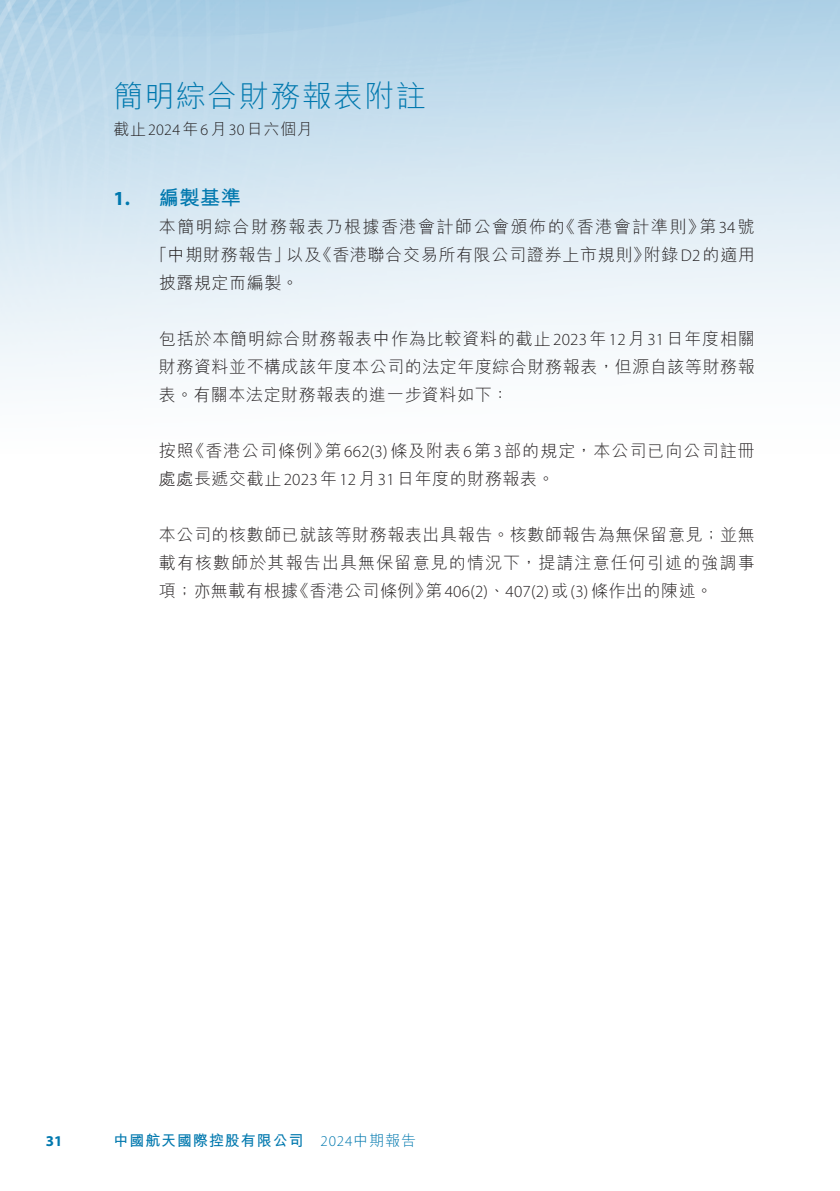
<style>
.page{position:relative;width:840px;height:1191px;background:#fff}
.page>*{position:absolute;margin:0;border:0;box-sizing:border-box;transform-origin:0 0}
.t1{font:300 30px "M Hei HK";letter-spacing:.045em;color:#0078ae}
._01_H1{font:700 20px "M Hei HK";color:#0078ae}
._01_H1-2{font:700 20px "Myriad Pro";color:#0078ae}
._00_txt{font:300 17px/28px "M Hei HK";letter-spacing:.04em;color:#231f20;text-align:center}
._00_txt-2{font:300 17px "M Hei HK";letter-spacing:.065em;color:#231f20}
._00_txt-3{font:300 17px "M Hei HK";letter-spacing:.06em;color:#231f20}
._00_txt-4{font:300 17px "Myriad Pro";letter-spacing:.015em;color:#231f20}
._00_txt-5{font:300 17px "M Hei HK";letter-spacing:.09em;color:#231f20}
.t2{font:300 16px "M Hei HK";letter-spacing:.035em;color:#231f20}
.t3{font:700 15px "M Hei HK";letter-spacing:.06em;color:#0078ae}
.t4{font:300 15px "Myriad Pro";color:#0078ae}
.t5{font:700 15px "Myriad Pro";color:#0078ae}
.s1{font-family:"Myriad Pro"}
.s2{font-family:"M Hei HK"}
</style>
<div class="page">
<p class="t1" style="left:113px;top:80px;width:314px">簡明綜合財務報表附註</p>
<p class="t2" style="left:113px;top:121px;width:200px">截止<span class="s1">2024</span>年<span class="s1">6</span>月<span class="s1">30</span>日六個月</p>
<p class="_01_H1-2" style="left:113px;top:185px;width:18px">1.</p>
<p class="_01_H1" style="left:159px;top:183px;width:83px">編製基準</p>
<p class="_00_txt-5" style="left:159px;top:218px;width:407px">本簡明綜合財務報表乃根據香港會計師公會頒佈的</p>
<p class="_00_txt" style="left:558px;top:212px;width:147px">《香港會計準則》</p>
<p class="_00_txt" style="left:699px;top:212px;width:57px">第<span class="s1">34</span>號</p>
<p class="_00_txt" style="left:643px;top:240px;width:113px">附錄<span class="s1">D2</span>的適用</p>
<p class="_00_txt" style="left:315px;top:240px;width:336px">《香港聯合交易所有限公司證券上市規則》</p>
<p class="_00_txt" style="left:150px;top:240px;width:150px">「中期財務報告」披露規定而編製。</p>
<p class="_00_txt" style="left:159px;top:324px;width:597px;text-align:justify">包括於本簡明綜合財務報表中作為比較資料的截止<span class="s1">2023</span>年<span class="s1">12</span>月<span class="s1">31</span>日年度相關財務資料並不構成該年度本公司的法定年度綜合財務報表，但源自該等財務報表。有關本法定財務報表的進一步資料如下：</p>
<p class="_00_txt-3" style="left:325px;top:442px;width:431px">第<span class="s1">662 )3(</span> 條及附表<span class="s1">6</span>第<span class="s1">3</span>部的規定，本公司已向公司註冊</p>
<p class="_00_txt" style="left:286px;top:240px;width:36px">以及</p>
<p class="_00_txt" style="left:159px;top:436px;width:397px;text-align:left">按照<br>處處長遞交截止<span class="s1">2023</span>年<span class="s1">12</span>月<span class="s1">31</span>日年度的財務報表。</p>
<p class="_00_txt" style="left:159px;top:520px;width:597px">本公司的核數師已就該等財務報表出具報告。核數師報告為無保留意見；並無</p>
<p class="_00_txt-2" style="left:159px;top:554px;width:597px">載有核數師於其報告出具無保留意見的情況下，提請注意任何引述的強調事</p>
<p class="_00_txt-4" style="left:425px;top:581px;width:289px"><span class="s2">第</span>406 2( )<span class="s2">、</span>407 <span class="s2">或</span>)2( )3( <span class="s2">條作出的陳述。</span></p>
<p class="_00_txt" style="left:188px;top:436px;width:144px">《香港公司條例》</p>
<p class="_00_txt" style="left:159px;top:576px;width:141px">項；亦無載有根據</p>
<p class="_00_txt" style="left:292px;top:576px;width:141px">《香港公司條例》</p>
<p class="t5" style="left:46px;top:1131px;width:18px">31</p>
<p class="t3" style="left:113px;top:1129px;width:191px">中國航天國際控股有限公司</p>
<p class="t4" style="left:320px;top:1131px;width:97px">2024<span class="s2">中期報告</span></p>
</div>
